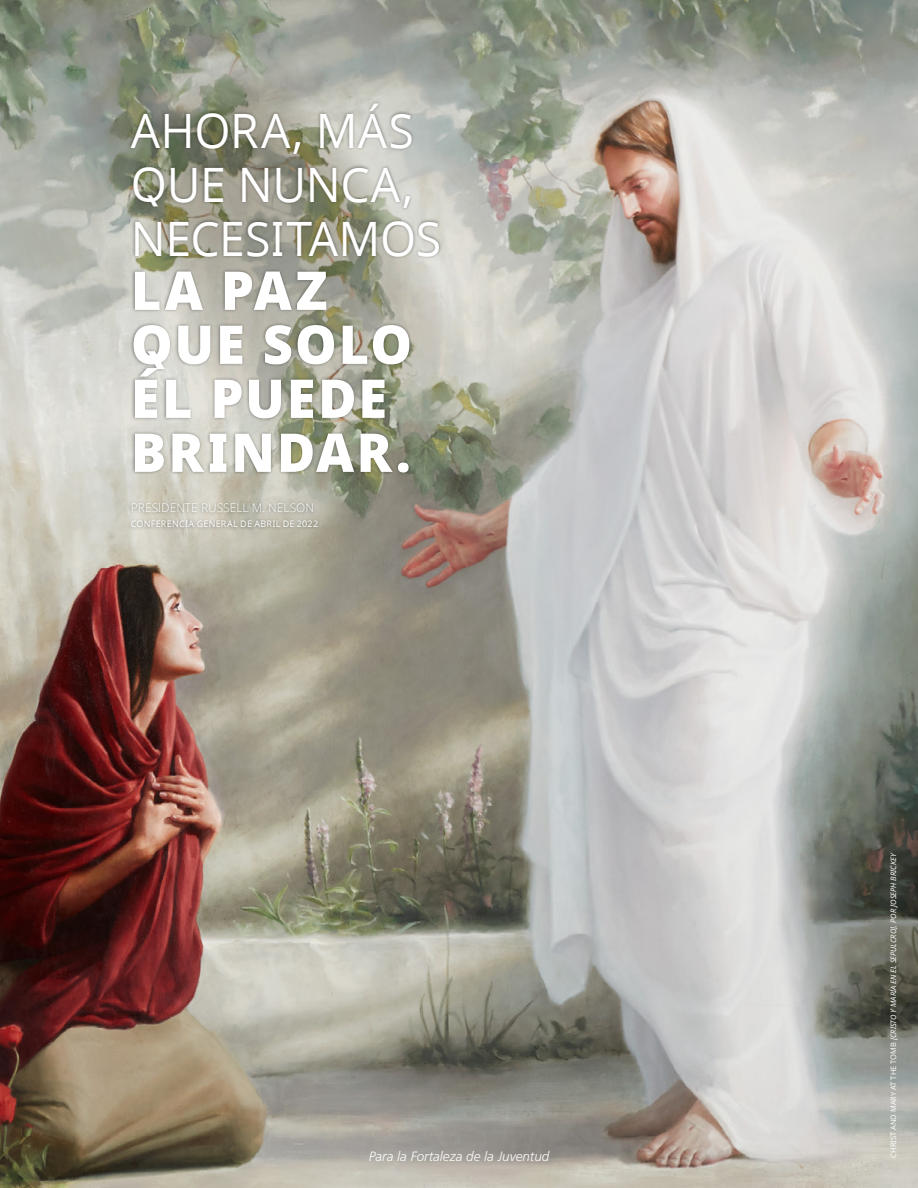
<style>
.page{position:relative;width:918px;height:1188px;background:#fff}
.page>*{position:absolute;margin:0;border:0;box-sizing:border-box;transform-origin:0 0}
.Pull_Quote_Nelson2{font:800 53.55px/54px "Dots Solidlds Lat";letter-spacing:.035em;color:#fff}
.Pull_Quote_Nelson2-2{font:47.4px/54px "Dots Solidlds Lat";letter-spacing:-.01em;color:#fff}
.t1{font:italic 300 13.5px "Frutigerlds Lat";color:#fff}
.Citation_left_white{font:300 12px "Dots Solidlds Lat";color:#fff}
.GC_white_left{font:9px "Dots Solidlds Lat";letter-spacing:.03em;color:#fff}
.Credit{font:italic 7.5px "Dots Solidlds Lat";color:#fff}
.s1{font-style:normal}
</style>
<div class="page">
<img style="left:0;top:0;width:918px;height:1188px">
<svg style="left:86px;top:55px;width:417px;height:472px;background:#b0b2a7"></svg>
<div style="left:128px;top:100px;width:315px;height:431px;background:#000;opacity:.4"></div>
<p class="Pull_Quote_Nelson2-2" style="left:131px;top:104px;width:312px">AHORA, MÁS<br>QUE NUNCA,<br>NECESITAMOS</p>
<p class="Pull_Quote_Nelson2" style="left:131px;top:265px;width:283px">LA PAZ<br>QUE SOLO<br>ÉL PUEDE<br>BRINDAR.</p>
<p class="Citation_left_white" style="left:131px;top:499px;width:185px">PRESIDENTE RUSSELL M. NELSON</p>
<p class="GC_white_left" style="left:131px;top:518px;width:189px">CONFERENCIA GENERAL DE ABRIL DE 2022</p>
<h3 class="t1" style="left:369px;top:1146px;width:182px">Para la Fortaleza de la Juventud</h3>
<p class="Credit" style="left:888px;top:1158px;width:306px;rotate:-90deg"><span class="s1">CHRIST AND MARY AT THE TOMB</span> [CRISTO Y MARÍA EN EL SEPULCRO], POR JOSEPH BRICKEY</p>
</div>
